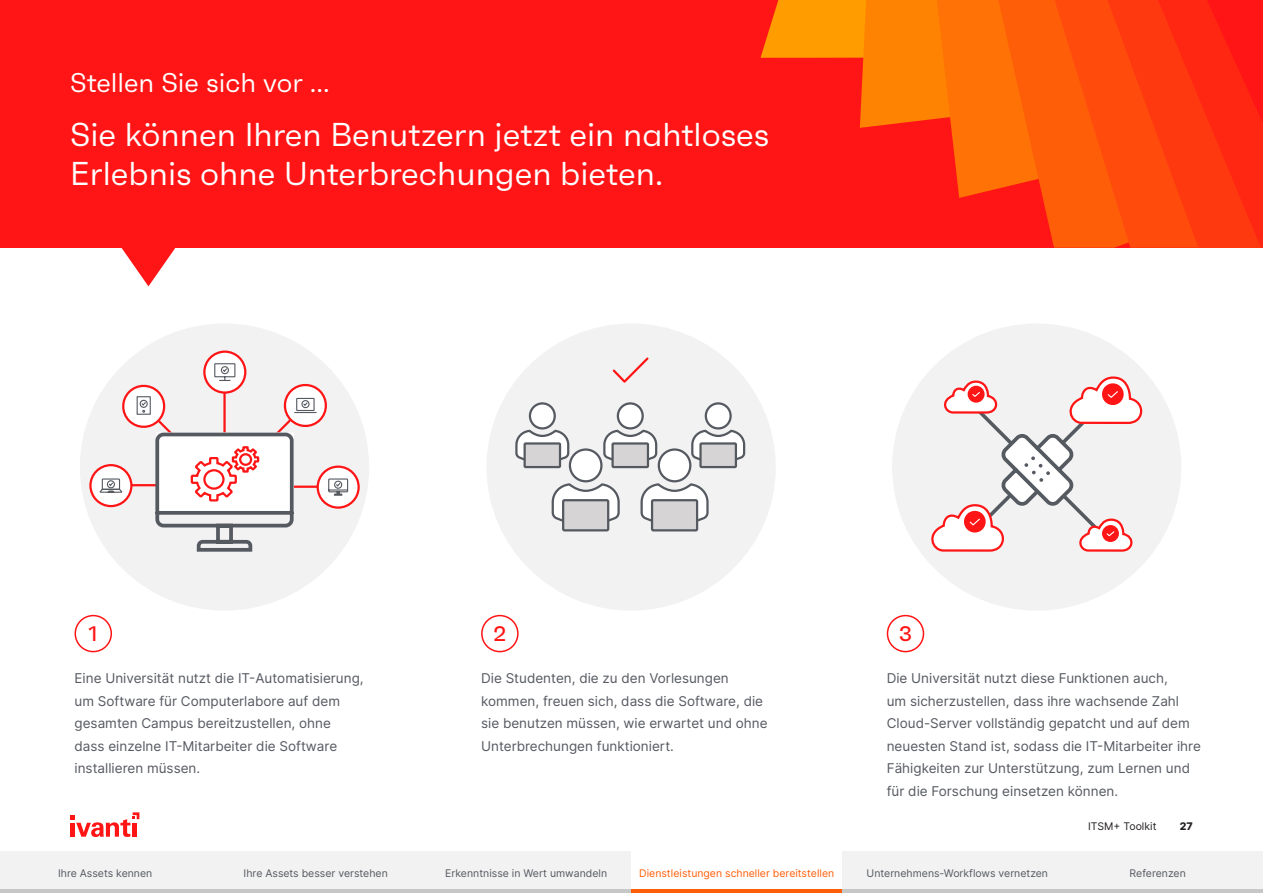
<style>
.page{position:relative;width:1263px;height:893px;background:#fff}
.page>*{position:absolute;margin:0;border:0;box-sizing:border-box;transform-origin:0 0}
.Heading_4{font:33px/39.6px "Faktum";color:#fff}
.Heading_4-2{font:27px "Faktum";color:#fff}
.Heading_5{font:500 21px "Faktum";color:#ff1515}
.t1{font:13.5px/22.5px "Inter";color:#555960}
.t2{font:10.5px "Inter";color:#555960}
.t3{font:10.5px "Inter";color:#ff5e09}
.t4{font:10.5px "Inter";color:#231f20}
.t5{font:800 10.5px "Inter";color:#231f20}
</style>
<div class="page">
<svg style="left:70px;top:812px;width:69px;height:25px"></svg>
<div style="left:421px;top:851px;width:210px;height:42px;background:#f2f2f2"></div>
<hr style="left:421px;top:889px;width:210px;height:4px;background:#c7c7c7">
<div style="left:842px;top:851px;width:210px;height:42px;background:#f2f2f2"></div>
<hr style="left:842px;top:889px;width:210px;height:4px;background:#c7c7c7">
<hr style="left:631px;top:889px;width:211px;height:4px;background:#ff5e09">
<div style="left:210px;top:851px;width:211px;height:42px;background:#f2f2f2"></div>
<hr style="left:210px;top:889px;width:211px;height:3px;background:#c7c7c7">
<div style="left:0;top:851px;width:210px;height:42px;background:#f2f2f2"></div>
<hr style="left:0;top:889px;width:210px;height:4px;background:#c7c7c7">
<div style="left:1052px;top:851px;width:211px;height:42px;background:#f2f2f2"></div>
<hr style="left:1052px;top:889px;width:211px;height:4px;background:#c7c7c7">
<div style="left:80px;top:323px;width:289px;height:288px;background:#f2f2f2;border-radius:50%"></div>
<div style="left:892px;top:323px;width:289px;height:288px;background:#f2f2f2;border-radius:50%"></div>
<div style="left:0;top:0;width:1263px;height:248px;background:#ff1515"></div>
<svg style="left:760px;top:0;width:503px;height:248px"></svg>
<svg style="left:121px;top:248px;width:54px;height:38px"></svg>
<svg style="left:204px;top:352px;width:41px;height:41px"></svg>
<div style="left:203px;top:350px;width:43px;height:44px;border:2px solid #ff1515;border-radius:50%"></div>
<svg style="left:318px;top:467px;width:41px;height:41px"></svg>
<div style="left:317px;top:465px;width:43px;height:44px;border:2px solid #ff1515;border-radius:50%"></div>
<svg style="left:90px;top:465px;width:41px;height:41px"></svg>
<div style="left:89px;top:464px;width:43px;height:43px;border:2px solid #ff1515;border-radius:50%"></div>
<svg style="left:99px;top:363px;width:250px;height:189px"></svg>
<div style="left:486px;top:323px;width:290px;height:288px;background:#f2f2f2;border-radius:50%"></div>
<div style="left:652px;top:500px;width:45px;height:30px;background:#d6d4d4"></div>
<div style="left:651px;top:499px;width:47px;height:32px;border:2px solid #555960"></div>
<svg style="left:515px;top:402px;width:231px;height:121px"></svg>
<div style="left:563px;top:500px;width:45px;height:30px;background:#d6d4d4"></div>
<div style="left:562px;top:499px;width:47px;height:32px;border:2px solid #555960"></div>
<svg style="left:612px;top:357px;width:37px;height:26px"></svg>
<svg style="left:931px;top:376px;width:212px;height:176px"></svg>
<div style="left:75px;top:615px;width:37px;height:37px;border:2px solid #ff1515;border-radius:50%"></div>
<div style="left:481px;top:615px;width:38px;height:37px;border:2px solid #ff1515;border-radius:50%"></div>
<div style="left:887px;top:615px;width:37px;height:37px;border:2px solid #ff1515;border-radius:50%"></div>
<p class="Heading_4-2" style="left:70px;top:66px;width:261px">Stellen Sie sich vor ...</p>
<p class="Heading_4" style="left:70px;top:114px;width:701px">Sie können Ihren Benutzern jetzt ein nahtloses<br>Erlebnis ohne Unterbrechungen bieten.</p>
<p class="Heading_5" style="left:88px;top:621px;width:11px">1</p>
<p class="Heading_5" style="left:493px;top:621px;width:14px">2</p>
<p class="Heading_5" style="left:899px;top:621px;width:14px">3</p>
<p class="t1" style="left:75px;top:667px;width:291px">Eine Universität nutzt die IT-Automatisierung, um Software für Computerlabore auf dem gesamten Campus bereitzustellen, ohne dass einzelne IT-Mitarbeiter die Software installieren müssen.</p>
<p class="t1" style="left:887px;top:667px;width:316px">Die Universität nutzt diese Funktionen auch,<br>um sicherzustellen, dass ihre wachsende Zahl Cloud-Server vollständig gepatcht und auf dem neuesten Stand ist, sodass die IT-Mitarbeiter ihre Fähigkeiten zur Unterstützung, zum Lernen und für die Forschung einsetzen können.</p>
<p class="t1" style="left:481px;top:667px;width:288px">Die Studenten, die zu den Vorlesungen kommen, freuen sich, dass die Software, die sie benutzen müssen, wie erwartet und ohne Unterbrechungen funktioniert.</p>
<p class="t2" style="left:58px;top:866px;width:96px">Ihre Assets kennen</p>
<p class="t2" style="left:244px;top:866px;width:146px">Ihre Assets besser verstehen</p>
<p class="t4" style="left:1088px;top:819px;width:70px">ITSM+ Toolkit</p>
<p class="t5" style="left:1180px;top:819px;width:15px">27</p>
<p class="t2" style="left:445px;top:866px;width:163px">Erkenntnisse in Wert umwandeln</p>
<p class="t3" style="left:639px;top:866px;width:197px">Dienstleistungen schneller bereitstellen</p>
<p class="t2" style="left:866px;top:866px;width:183px">Unternehmens-Workflows vernetzen</p>
<p class="t2" style="left:1129px;top:866px;width:58px">Referenzen</p>
</div>
